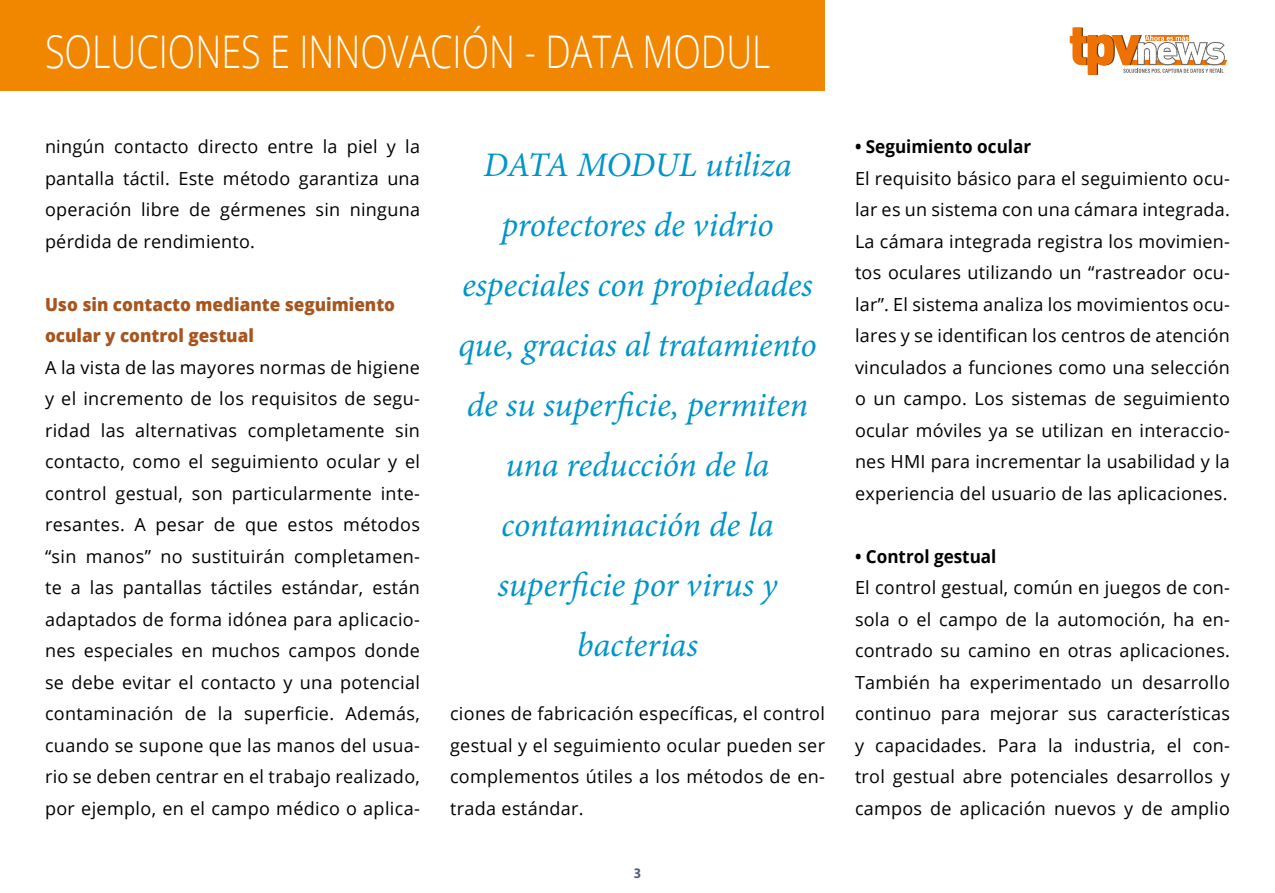
<style>
.page{position:relative;width:1275px;height:893px;background:#fff}
.page>*{position:absolute;margin:0;border:0;box-sizing:border-box;transform-origin:0 0}
.t1{font:300 45px "Open Sans";color:#fff;scale:.8 1}
.t2{font:italic 34.5px/60px "Minion Pro";letter-spacing:-.005em;color:#0095ca;text-align:center}
.t3{font:18px/31.5px "Open Sans";letter-spacing:.015em;color:#000;text-align:justify}
.t4{font:800 18px/31.5px "Open Sans";color:#a6551f;scale:.95 1}
.t5{font:700 18px "Open Sans";color:#000;scale:.95 1}
.t6{font:700 13.5px "Segoe";color:#4d5d79}
</style>
<div class="page">
<div style="left:0;top:0;width:825px;height:90px;background:#f18700"></div>
<svg style="left:1070px;top:28px;width:157px;height:47px"></svg>
<h1 class="t1" style="left:45px;top:20px;width:909px">SOLUCIONES E INNOVACIÓN - DATA MODUL</h1>
<p class="t3" style="left:45px;top:130px;width:377px">ningún contacto directo entre la piel y la pantalla táctil. Este método garantiza una operación libre de gérmenes sin ninguna pérdida de rendimiento.</p>
<p class="t4" style="left:45px;top:287px;width:370px">Uso sin contacto mediante seguimiento ocular y control gestual</p>
<p class="t3" style="left:45px;top:351px;width:377px">A la vista de las mayores normas de higiene y el incremento de los requisitos de segu&shy;ridad las alternativas completamente sin contacto, como el seguimiento ocular y el control gestual, son particularmente inte&shy;resantes. A pesar de que estos métodos “sin manos” no sustituirán completamen&shy;te a las pantallas táctiles estándar, están adaptados de forma idónea para aplicacio&shy;nes especiales en muchos campos donde se debe evitar el contacto y una potencial contaminación de la superficie. Además, cuando se supone que las manos del usua&shy;rio se deben centrar en el trabajo realizado, por ejemplo, en el campo médico o aplica-</p>
<h2 class="t2" style="left:458px;top:135px;width:360px">DATA MODUL utiliza protectores de vidrio especiales con propiedades que, gracias al tratamiento de su superficie, permiten una reducción de la contaminación de la superficie por virus y bacterias</h2>
<p class="t3" style="left:450px;top:697px;width:377px">ciones de fabricación específicas, el control gestual y el seguimiento ocular pueden ser complementos útiles a los métodos de en&shy;trada estándar.</p>
<p class="t6" style="left:634px;top:863px;width:9px">3</p>
<p class="t5" style="left:855px;top:134px;width:187px">• Seguimiento ocular</p>
<p class="t3" style="left:855px;top:162px;width:377px">El requisito básico para el seguimiento ocu&shy;lar es un sistema con una cámara integrada.<br>La cámara integrada registra los movimien&shy;tos oculares utilizando un “rastreador ocu&shy;lar”. El sistema analiza los movimientos ocu&shy;lares y se identifican los centros de atención vinculados a funciones como una selección o un campo. Los sistemas de seguimiento ocular móviles ya se utilizan en interaccio&shy;nes HMI para incrementar la usabilidad y la experiencia del usuario de las aplicaciones.</p>
<p class="t5" style="left:855px;top:543px;width:150px">• Control gestual</p>
<p class="t3" style="left:855px;top:571px;width:377px">El control gestual, común en juegos de con&shy;sola o el campo de la automoción, ha en&shy;contrado su camino en otras aplicaciones.<br>También ha experimentado un desarrollo continuo para mejorar sus características y capacidades. Para la industria, el con&shy;trol gestual abre potenciales desarrollos y campos de aplicación nuevos y de amplio</p>
</div>
